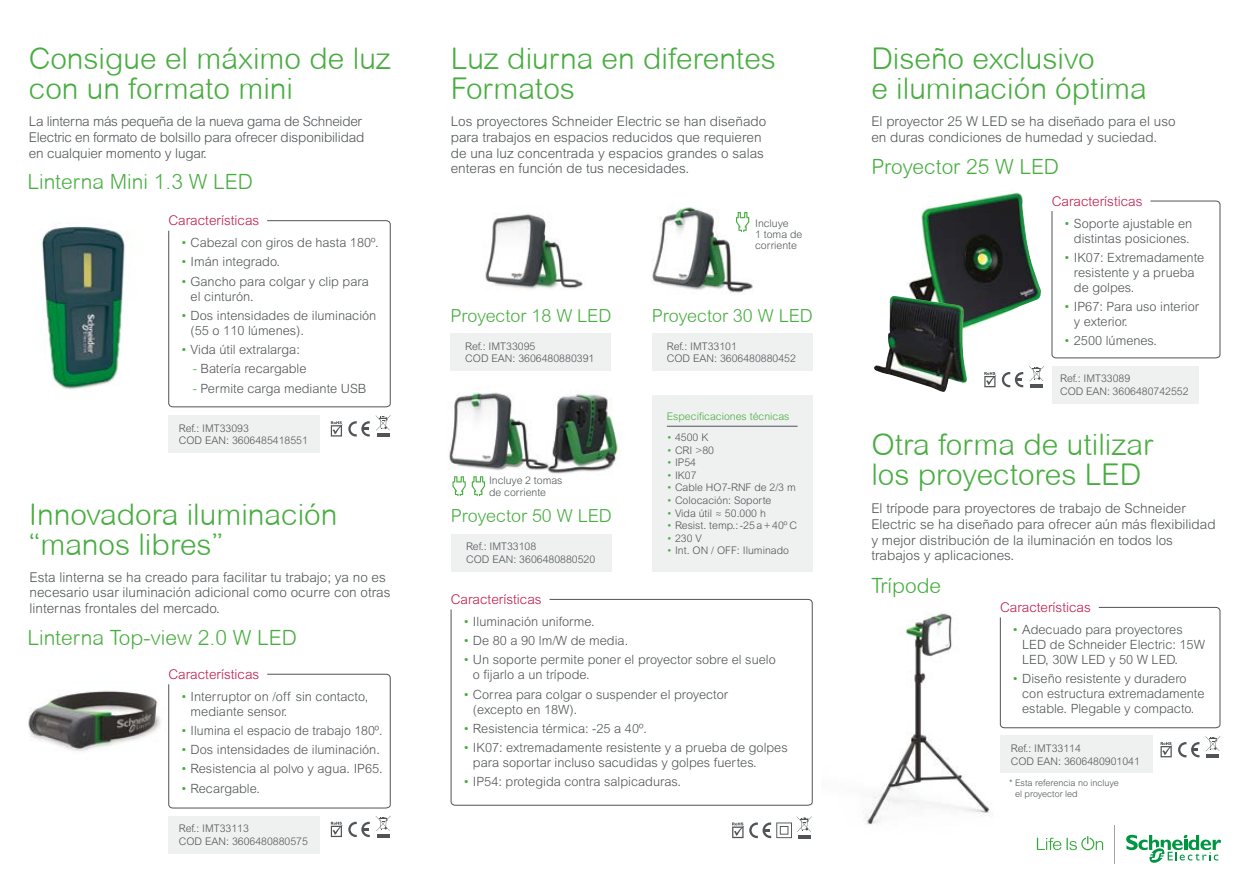
<style>
.page{position:relative;width:1251px;height:893px;background:#fff}
.page>*{position:absolute;margin:0;border:0;box-sizing:border-box;transform-origin:0 0}
.t1{font:300 30px/30px "Arial Rounded MT";color:#48ad40}
.t2{font:300 21px "Arial Rounded MT";color:#48ad40}
.t3{font:300 18px "Arial Rounded MT";color:#48ad40}
.t4{font:300 13.5px/15.8px "Arial MT Std";color:#505456}
.t5{font:300 13.5px "Arial MT Std";color:#bf1a49}
.t6{font:300 12.75px/15px "Arial MT Std";color:#505456}
.t7{font:300 10.5px/12.6px "Arial MT Std";color:#505456}
.t8{font:300 10.5px "Arial MT Std";color:#48ad40}
.t9{font:300 9px/10.8px "Arial MT Std";color:#505456}
.s1{color:#48ad40}
</style>
<div class="page">
<img style="left:864px;top:613px;width:129px;height:212px">
<img style="left:28px;top:690px;width:132px;height:61px">
<div style="left:168px;top:415px;width:152px;height:38px;background:#eff0f0"></div>
<div style="left:168px;top:816px;width:152px;height:37px;background:#eff0f0"></div>
<div style="left:999px;top:735px;width:153px;height:38px;background:#eff0f0"></div>
<img style="left:41px;top:226px;width:84px;height:163px">
<svg style="left:168px;top:220px;width:222px;height:187px"></svg>
<svg style="left:168px;top:674px;width:222px;height:134px"></svg>
<img style="left:550px;top:393px;width:69px;height:81px">
<div style="left:450px;top:333px;width:161px;height:38px;background:#eff0f0"></div>
<div style="left:651px;top:333px;width:161px;height:38px;background:#eff0f0"></div>
<div style="left:651px;top:395px;width:161px;height:177px;background:#eff0f0"></div>
<div style="left:451px;top:534px;width:160px;height:38px;background:#eff0f0"></div>
<img style="left:485px;top:214px;width:98px;height:76px">
<img style="left:449px;top:392px;width:101px;height:80px">
<img style="left:651px;top:207px;width:102px;height:86px">
<svg style="left:735px;top:212px;width:14px;height:20px"></svg>
<svg style="left:452px;top:476px;width:13px;height:20px"></svg>
<svg style="left:471px;top:476px;width:14px;height:20px"></svg>
<svg style="left:1051px;top:201px;width:169px;height:157px"></svg>
<svg style="left:999px;top:607px;width:221px;height:121px"></svg>
<div style="left:1051px;top:366px;width:147px;height:38px;background:#eff0f0"></div>
<svg style="left:984px;top:372px;width:11px;height:15px"></svg>
<svg style="left:1001px;top:372px;width:22px;height:15px"></svg>
<svg style="left:1029px;top:366px;width:14px;height:21px"></svg>
<svg style="left:1160px;top:742px;width:39px;height:15px"></svg>
<svg style="left:1205px;top:736px;width:14px;height:21px"></svg>
<svg style="left:331px;top:421px;width:11px;height:16px"></svg>
<svg style="left:348px;top:415px;width:42px;height:22px"></svg>
<hr style="left:377px;top:433px;width:12px;height:4px;background:#505456">
<svg style="left:331px;top:822px;width:11px;height:15px"></svg>
<svg style="left:348px;top:816px;width:42px;height:21px"></svg>
<svg style="left:450px;top:599px;width:362px;height:207px"></svg>
<svg style="left:732px;top:816px;width:79px;height:22px"></svg>
<svg style="left:1036px;top:836px;width:66px;height:14px"></svg>
<svg style="left:1126px;top:835px;width:94px;height:28px"></svg>
<hr style="left:1114px;top:825px;width:1px;height:38px;background:#9fa4a9">
<img style="left:907px;top:191px;width:134px;height:137px">
<img style="left:874px;top:296px;width:93px;height:96px">
<hr style="left:666px;top:426px;width:131px;height:1px;background:#505456">
<h1 class="t1" style="left:29px;top:43px;width:363px">Consigue el máximo de luz con un formato mini</h1>
<h1 class="t1" style="left:450px;top:43px;width:326px">Luz diurna en diferentes<br>Formatos</h1>
<h1 class="t1" style="left:871px;top:43px;width:277px">Diseño exclusivo<br>e iluminación óptima</h1>
<p class="t4" style="left:29px;top:113px;width:337px">La linterna más pequeña de la nueva gama de Schneider<br>Electric en formato de bolsillo para ofrecer disponibilidad en cualquier momento y lugar.</p>
<h2 class="t2" style="left:28px;top:170px;width:227px">Linterna Mini 1.3 W LED</h2>
<p class="t5" style="left:168px;top:213px;width:92px">Características</p>
<p class="t6" style="left:181px;top:235px;width:199px"><span class="s1">•</span> Cabezal con giros de hasta 180º.</p>
<p class="t6" style="left:181px;top:254px;width:101px"><span class="s1">•</span> Imán integrado.</p>
<p class="t6" style="left:190px;top:274px;width:180px;text-indent:-10px"><span class="s1">•</span> Gancho para colgar y clip para el cinturón.</p>
<p class="t6" style="left:190px;top:308px;width:187px;text-indent:-10px"><span class="s1">•</span> Dos intensidades de iluminación (55 o 110 lúmenes).</p>
<p class="t6" style="left:181px;top:342px;width:121px"><span class="s1">•</span> Vida útil extralarga:</p>
<p class="t6" style="left:193px;top:361px;width:115px"><span class="s1">-</span> Batería recargable</p>
<p class="t6" style="left:193px;top:381px;width:175px"><span class="s1">-</span> Permite carga mediante USB</p>
<p class="t7" style="left:179px;top:422px;width:130px">Ref.: IMT33093<br>COD EAN: 3606485418551</p>
<h1 class="t1" style="left:29px;top:499px;width:310px">Innovadora iluminación “manos libres”</h1>
<p class="t4" style="left:30px;top:569px;width:362px">Esta linterna se ha creado para facilitar tu trabajo; ya no es necesario usar iluminación adicional como ocurre con otras linternas frontales del mercado.</p>
<h2 class="t2" style="left:28px;top:625px;width:271px">Linterna Top-view 2.0 W LED</h2>
<p class="t5" style="left:168px;top:666px;width:92px">Características</p>
<p class="t6" style="left:190px;top:689px;width:179px;text-indent:-10px"><span class="s1">•</span> Interruptor on /off sin contacto, mediante sensor.</p>
<p class="t6" style="left:181px;top:723px;width:203px"><span class="s1">•</span> Ilumina el espacio de trabajo 180º.</p>
<p class="t6" style="left:181px;top:742px;width:201px"><span class="s1">•</span> Dos intensidades de iluminación.</p>
<p class="t6" style="left:181px;top:761px;width:203px"><span class="s1">•</span> Resistencia al polvo y agua. IP65.</p>
<p class="t6" style="left:181px;top:781px;width:81px"><span class="s1">•</span> Recargable.</p>
<p class="t7" style="left:179px;top:822px;width:130px">Ref.: IMT33113<br>COD EAN: 3606480880575</p>
<p class="t4" style="left:450px;top:113px;width:317px">Los proyectores Schneider Electric se han diseñado para trabajos en espacios reducidos que requieren de una luz concentrada y espacios grandes o salas enteras en función de tus necesidades.</p>
<p class="t7" style="left:755px;top:218px;width:49px;line-height:11.2px">Incluye<br>1 toma de corriente</p>
<h3 class="t3" style="left:450px;top:305px;width:162px">Proyector 18 W LED</h3>
<h3 class="t3" style="left:651px;top:305px;width:162px">Proyector 30 W LED</h3>
<p class="t7" style="left:465px;top:340px;width:130px">Ref.: IMT33095<br>COD EAN: 3606480880391</p>
<p class="t7" style="left:666px;top:340px;width:130px">Ref.: IMT33101<br>COD EAN: 3606480880452</p>
<p class="t7" style="left:489px;top:475px;width:75px;line-height:11.2px">Incluye 2 tomas de corriente</p>
<h3 class="t3" style="left:450px;top:505px;width:162px">Proyector 50 W LED</h3>
<p class="t7" style="left:466px;top:540px;width:130px">Ref.: IMT33108<br>COD EAN: 3606480880520</p>
<p class="t5" style="left:450px;top:592px;width:92px">Características</p>
<p class="t8" style="left:666px;top:410px;width:124px">Especificaciones técnicas</p>
<p class="t7" style="left:666px;top:431px;width:43px"><span class="s1">•</span> 4500 K</p>
<p class="t7" style="left:666px;top:444px;width:49px"><span class="s1">•</span> CRI &gt;80</p>
<p class="t7" style="left:666px;top:456px;width:31px"><span class="s1">•</span> IP54</p>
<p class="t7" style="left:666px;top:469px;width:31px"><span class="s1">•</span> IK07</p>
<p class="t7" style="left:666px;top:481px;width:130px"><span class="s1">•</span> Cable HO7-RNF de 2/3 m</p>
<p class="t7" style="left:666px;top:494px;width:106px"><span class="s1">•</span> Colocación: Soporte</p>
<p class="t7" style="left:666px;top:507px;width:100px"><span class="s1">•</span> Vida útil ≈ 50.000 h</p>
<p class="t7" style="left:666px;top:519px;width:132px"><span class="s1">•</span> Resist. temp.: -25 a + 40º C</p>
<p class="t7" style="left:666px;top:532px;width:37px"><span class="s1">•</span> 230 V</p>
<p class="t7" style="left:666px;top:544px;width:123px"><span class="s1">•</span> Int. ON / OFF: Iluminado</p>
<p class="t6" style="left:463px;top:614px;width:133px"><span class="s1">•</span> Iluminación uniforme.</p>
<p class="t6" style="left:463px;top:633px;width:167px"><span class="s1">•</span> De 80 a 90 lm/W de media.</p>
<p class="t6" style="left:473px;top:652px;width:304px;text-indent:-10px"><span class="s1">•</span> Un soporte permite poner el proyector sobre el suelo o fijarlo a un trípode.</p>
<p class="t6" style="left:473px;top:687px;width:257px;text-indent:-10px"><span class="s1">•</span> Correa para colgar o suspender el proyector (excepto en 18W).</p>
<p class="t6" style="left:463px;top:721px;width:185px"><span class="s1">•</span> Resistencia térmica: -25 a 40º.</p>
<p class="t6" style="left:473px;top:740px;width:316px;text-indent:-10px"><span class="s1">•</span> IK07: extremadamente resistente y a prueba de golpes para soportar incluso sacudidas y golpes fuertes.</p>
<p class="t6" style="left:463px;top:774px;width:219px"><span class="s1">•</span> IP54: protegida contra salpicaduras.</p>
<p class="t4" style="left:871px;top:113px;width:306px">El proyector 25 W LED se ha diseñado para el uso en duras condiciones de humedad y suciedad.</p>
<h2 class="t2" style="left:871px;top:154px;width:189px">Proyector 25 W LED</h2>
<p class="t5" style="left:1051px;top:193px;width:92px">Características</p>
<p class="t6" style="left:1063px;top:216px;width:130px;text-align:center"><span class="s1">•</span> Soporte ajustable en distintas posiciones.</p>
<p class="t6" style="left:1073px;top:250px;width:132px;text-indent:-10px"><span class="s1">•</span> IK07: Extremadamente resistente y a prueba de golpes.</p>
<p class="t6" style="left:1073px;top:299px;width:127px;text-indent:-10px"><span class="s1">•</span> IP67: Para uso interior y exterior.</p>
<p class="t6" style="left:1063px;top:333px;width:95px"><span class="s1">•</span> 2500 lúmenes.</p>
<p class="t7" style="left:1059px;top:372px;width:130px">Ref.: IMT33089<br>COD EAN: 3606480742552</p>
<h1 class="t1" style="left:871px;top:429px;width:283px">Otra forma de utilizar los proyectores LED</h1>
<p class="t4" style="left:871px;top:500px;width:346px">El trípode para proyectores de trabajo de Schneider Electric se ha diseñado para ofrecer aún más flexibilidad y mejor distribución de la iluminación en todos los trabajos y aplicaciones.</p>
<h2 class="t2" style="left:871px;top:573px;width:71px">Trípode</h2>
<p class="t5" style="left:999px;top:600px;width:92px">Características</p>
<p class="t6" style="left:1021px;top:622px;width:184px;text-indent:-10px"><span class="s1">•</span> Adecuado para proyectores<br>LED de Schneider Electric: 15W<br>LED, 30W LED y 50 W LED.</p>
<p class="t6" style="left:1021px;top:671px;width:184px;text-indent:-10px"><span class="s1">•</span> Diseño resistente y duradero con estructura extremadamente estable. Plegable y compacto.</p>
<p class="t7" style="left:1010px;top:742px;width:130px">Ref.: IMT33114<br>COD EAN: 3606480901041</p>
<p class="t9" style="left:1014px;top:777px;width:105px;text-indent:-6px">* Esta referencia no incluye el proyector led</p>
</div>
